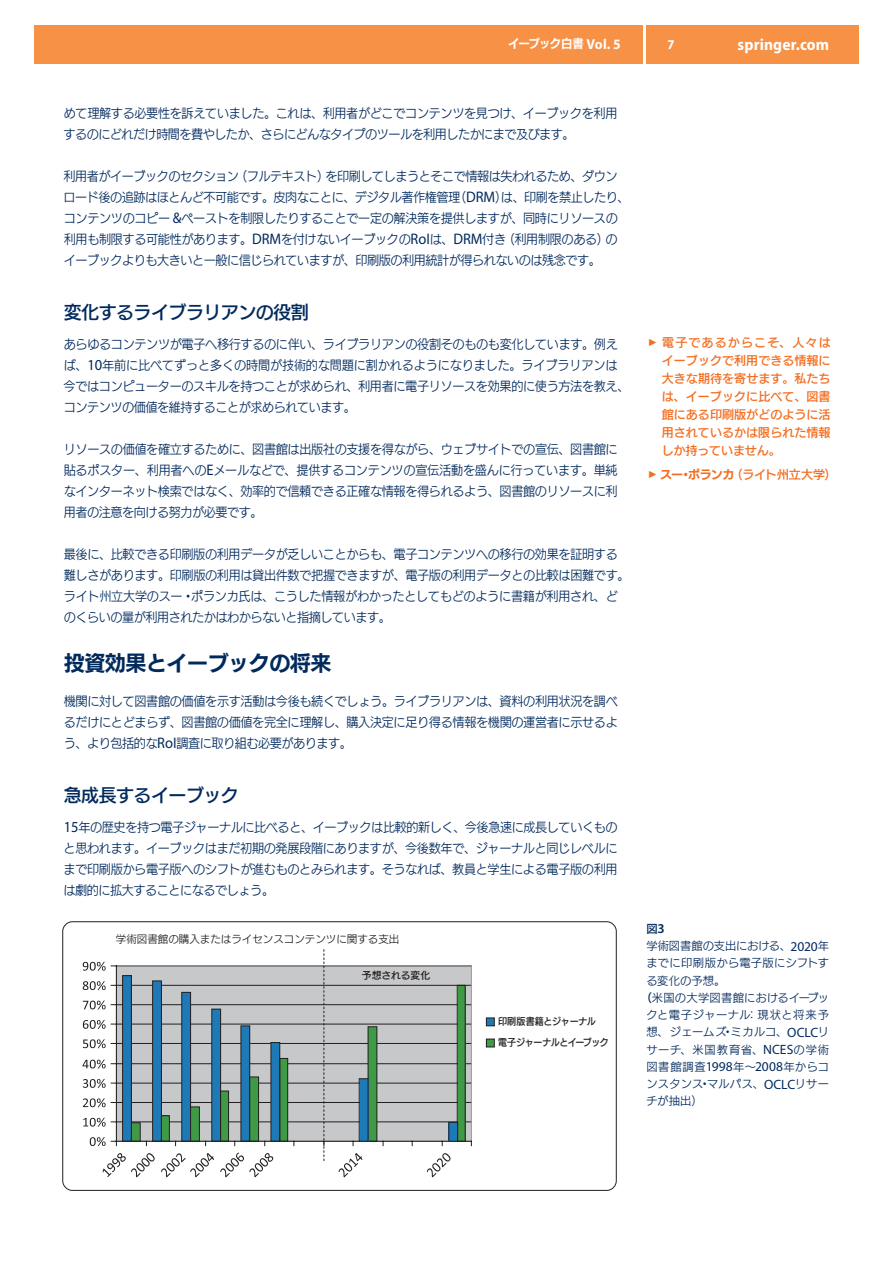
<style>
.page{position:relative;width:893px;height:1263px;background:#fff}
.page>*{position:absolute;margin:0;border:0;box-sizing:border-box;transform-origin:0 0}
.t1{font:21px "New Rodin Pro N B";letter-spacing:-.02em;color:#00295c}
.t2{font:18px "New Rodin Pro N DB";letter-spacing:-.03em;color:#00295c}
.t3{font:700 semi-condensed 16.5px "Myriad Pro";letter-spacing:.01em;color:#fff}
.t4{font:700 semi-condensed 13.5px "Myriad Pro";color:#fff}
.t5{font:12.75px/21px "New Rodin Pro N M";letter-spacing:-.025em;color:#00295c;scale:.95 1}
.t6{font:12px/18px "New Rodin Pro N DB";letter-spacing:.005em;color:#f36e21;text-align:justify}
.t7{font:12px "New Rodin Pro N B";letter-spacing:-.06em;color:#fff;scale:.95 1}
.t8{font:11.25px "New Rodin Pro N M";letter-spacing:.02em;color:#00295c}
.t9{font:11.25px "New Rodin Pro N M";letter-spacing:.06em;color:#00295c}
.t10{font:11.25px "New Rodin Pro N M";letter-spacing:-.005em;color:#00295c}
.t11{font:11.25px "New Rodin Pro N M";letter-spacing:.08em;color:#00295c}
.t12{font:11.25px "New Rodin Pro N M";letter-spacing:.045em;color:#00295c}
.t13{font:11.25px "New Rodin Pro N DB";color:#00295c}
.t14{font:10.5px "New Rodin Pro N M";color:#231f20}
.t15{font:9.75px/21px "New Rodin Pro N DB";letter-spacing:-.025em;color:#231f20;scale:.92 1}
.t16{font:9.75px "New Rodin Pro N DB";letter-spacing:-.025em;color:#231f20}
.s1{font-family:"Myriad Pro";font-weight:700;font-size:14.4px}
.s2{font-family:"Myriad Pro";font-size:15.3px}
.s3{font-family:"S Buttons"}
.s4{font-family:"New Rodin Pro N B"}
.s5{font-family:"Myriad Pro";font-weight:600;font-size:13.5px}
.s6{font-family:"Myriad Pro";font-size:13.5px}
.s7{font-family:"New Rodin Pro N DB"}
</style>
<div class="page">
<div style="left:646px;top:26px;width:213px;height:38px;background:#f69146"></div>
<div style="left:34px;top:26px;width:608px;height:38px;background:#f69146"></div>
<div style="left:62px;top:921px;width:555px;height:270px;border:1px solid #231f20;border-radius:10px"></div>
<div style="left:116px;top:966px;width:355px;height:175px;background:#c7c8ca"></div>
<hr style="left:116px;top:985px;width:355px;height:1px;background:#231f20">
<hr style="left:116px;top:1004px;width:355px;height:1px;background:#231f20">
<hr style="left:116px;top:1024px;width:355px;height:1px;background:#231f20">
<hr style="left:116px;top:1043px;width:355px;height:1px;background:#231f20">
<hr style="left:116px;top:1063px;width:355px;height:1px;background:#231f20">
<hr style="left:116px;top:1083px;width:355px;height:1px;background:#231f20">
<hr style="left:116px;top:1102px;width:355px;height:1px;background:#231f20">
<hr style="left:116px;top:1121px;width:355px;height:1px;background:#231f20">
<hr style="left:471px;top:966px;width:1px;height:175px;background:#939598">
<hr style="left:116px;top:965px;width:355px;height:1px;background:#939598">
<div style="left:123px;top:975px;width:8px;height:166px;background:#1e79b7"></div>
<div style="left:122px;top:975px;width:10px;height:167px;border:1px solid #231f20"></div>
<div style="left:153px;top:981px;width:8px;height:160px;background:#1e79b7"></div>
<div style="left:152px;top:980px;width:10px;height:162px;border:1px solid #231f20"></div>
<div style="left:182px;top:992px;width:9px;height:149px;background:#1e79b7"></div>
<div style="left:181px;top:992px;width:10px;height:150px;border:1px solid #231f20"></div>
<div style="left:212px;top:1009px;width:9px;height:132px;background:#1e79b7"></div>
<div style="left:211px;top:1009px;width:10px;height:133px;border:1px solid #231f20"></div>
<div style="left:131px;top:1123px;width:9px;height:18px;background:#3e9a45"></div>
<div style="left:131px;top:1122px;width:10px;height:20px;border:1px solid #231f20"></div>
<div style="left:161px;top:1116px;width:8px;height:25px;background:#3e9a45"></div>
<div style="left:161px;top:1115px;width:9px;height:27px;border:1px solid #231f20"></div>
<div style="left:191px;top:1107px;width:8px;height:34px;background:#3e9a45"></div>
<div style="left:190px;top:1106px;width:10px;height:36px;border:1px solid #231f20"></div>
<div style="left:458px;top:986px;width:8px;height:155px;background:#3e9a45"></div>
<div style="left:457px;top:985px;width:9px;height:157px;border:1px solid #231f20"></div>
<hr style="left:116px;top:1141px;width:355px;height:1px;background:#231f20">
<hr style="left:116px;top:966px;width:1px;height:175px;background:#231f20">
<svg style="left:90px;top:1137px;width:27px;height:9px"></svg>
<svg style="left:83px;top:1118px;width:33px;height:9px"></svg>
<svg style="left:83px;top:1098px;width:33px;height:9px"></svg>
<svg style="left:83px;top:1079px;width:33px;height:9px"></svg>
<svg style="left:82px;top:1059px;width:34px;height:9px"></svg>
<svg style="left:83px;top:1039px;width:33px;height:9px"></svg>
<svg style="left:83px;top:1020px;width:33px;height:9px"></svg>
<svg style="left:83px;top:1000px;width:33px;height:9px"></svg>
<svg style="left:83px;top:981px;width:33px;height:9px"></svg>
<svg style="left:83px;top:962px;width:33px;height:9px"></svg>
<svg style="left:103px;top:1153px;width:52px;height:24px"></svg>
<svg style="left:161px;top:1153px;width:53px;height:24px"></svg>
<div style="left:486px;top:1018px;width:8px;height:8px;background:#1e79b7"></div>
<div style="left:486px;top:1017px;width:9px;height:9px;border:1px solid #231f20"></div>
<div style="left:486px;top:1039px;width:8px;height:8px;background:#3e9a45"></div>
<div style="left:486px;top:1038px;width:9px;height:9px;border:1px solid #231f20"></div>
<svg style="left:220px;top:949px;width:239px;height:228px"></svg>
<p class="t7" style="left:508px;top:34px;width:120px">イーブック白書 <span class="s1">Vol. 5</span></p>
<p class="t4" style="left:668px;top:37px;width:8px">7</p>
<p class="t3" style="left:738px;top:35px;width:93px">springer.com</p>
<p class="t5" style="left:64px;top:101px;width:585px">めて理解する必要性を訴えていました。これは、利用者がどこでコンテンツを見つけ、イーブックを利用するのにどれだけ時間を費やしたか、さらにどんなタイプのツールを利用したかにまで及びます。</p>
<p class="t5" style="left:64px;top:164px;width:597px">利用者がイーブックのセクション（フルテキスト）を印刷してしまうとそこで情報は失われるため、ダウンロード後の追跡はほとんど不可能です。皮肉なことに、デジタル著作権管理（<span class="s2">DRM</span>）は、印刷を禁止したり、コンテンツのコピー <span class="s2">&amp;</span>ペーストを制限したりすることで一定の解決策を提供しますが、同時にリソースの利用も制限する可能性があります。<span class="s2">DRM</span>を付けないイーブックの<span class="s2">RoI</span>は、<span class="s2">DRM</span>付き（利用制限のある）のイーブックよりも大きいと一般に信じられていますが、印刷版の利用統計が得られないのは残念です。</p>
<h2 class="t2" style="left:64px;top:297px;width:246px">変化するライブラリアンの役割</h2>
<p class="t5" style="left:64px;top:332px;width:597px">あらゆるコンテンツが電子へ移行するのに伴い、ライブラリアンの役割そのものも変化しています。例えば、<span class="s2">10</span>年前に比べてずっと多くの時間が技術的な問題に割かれるようになりました。ライブラリアンは今ではコンピューターのスキルを持つことが求められ、利用者に電子リソースを効果的に使う方法を教え、コンテンツの価値を維持することが求められています。</p>
<p class="t5" style="left:64px;top:437px;width:585px;text-align:justify">リソースの価値を確立するために、図書館は出版社の支援を得ながら、ウェブサイトでの宣伝、図書館に貼るポスター、利用者への<span class="s2">E</span>メールなどで、提供するコンテンツの宣伝活動を盛んに行っています。単純なインターネット検索ではなく、効率的で信頼できる正確な情報を得られるよう、図書館のリソースに利用者の注意を向ける努力が必要です。</p>
<p class="t5" style="left:64px;top:542px;width:597px">最後に、比較できる印刷版の利用データが乏しいことからも、電子コンテンツへの移行の効果を証明する難しさがあります。印刷版の利用は貸出件数で把握できますが、電子版の利用データとの比較は困難です。ライト州立大学のスー・ポランカ氏は、こうした情報がわかったとしてもどのように書籍が利用され、どのくらいの量が利用されたかはわからないと指摘しています。</p>
<h1 class="t1" style="left:64px;top:645px;width:269px">投資効果とイーブックの将来</h1>
<p class="t5" style="left:64px;top:689px;width:585px;text-align:justify">機関に対して図書館の価値を示す活動は今後も続くでしょう。ライブラリアンは、資料の利用状況を調べるだけにとどまらず、図書館の価値を完全に理解し、購入決定に足り得る情報を機関の運営者に示せるよう、より包括的な<span class="s2">RoI</span>調査に取り組む必要があります。</p>
<h2 class="t2" style="left:64px;top:780px;width:177px">急成長するイーブック</h2>
<p class="t5" style="left:64px;top:815px;width:585px;text-align:justify"><span class="s2">15</span>年の歴史を持つ電子ジャーナルに比べると、イーブックは比較的新しく、今後急速に成長していくものと思われます。イーブックはまだ初期の発展段階にありますが、今後数年で、ジャーナルと同じレベルにまで印刷版から電子版へのシフトが進むものとみられます。そうなれば、教員と学生による電子版の利用は劇的に拡大することになるでしょう。</p>
<p class="t14" style="left:116px;top:930px;width:285px">学術図書館の購入またはライセンスコンテンツに関する支出</p>
<p class="t16" style="left:362px;top:967px;width:70px">予想される変化</p>
<p class="t15" style="left:498px;top:1010px;width:122px">印刷版書籍とジャーナル<br>電子ジャーナルとイーブック</p>
<p class="t6" style="left:662px;top:333px;width:170px;text-indent:-14px"><span class="s3">7</span> 電子であるからこそ、人々はイーブックで利用できる情報に大きな期待を寄せます。私たちは、イーブックに比べて、図書館にある印刷版がどのように活用されているかは限られた情報しか持っていません。</p>
<p class="t6" style="left:648px;top:465px;width:190px"><span class="s3">7</span> <span class="s4">スー・ポランカ</span>（ライト州立大学）</p>
<p class="t13" style="left:646px;top:919px;width:20px">図<span class="s5">3</span></p>
<p class="t10" style="left:646px;top:936px;width:184px">学術図書館の支出における、<span class="s6">2020</span>年</p>
<p class="t8" style="left:646px;top:954px;width:184px">までに印刷版から電子版にシフトす</p>
<p class="t8" style="left:646px;top:971px;width:81px">る変化の予想。</p>
<p class="t8" style="left:641px;top:988px;width:190px"><span class="s7">（</span>米国の大学図書館におけるイーブッ</p>
<p class="t12" style="left:646px;top:1005px;width:184px">クと電子ジャーナル：現状と将来予</p>
<p class="t8" style="left:646px;top:1023px;width:184px">想、ジェームズ・ミカルコ、<span class="s6">OCLC</span>リ</p>
<p class="t11" style="left:646px;top:1040px;width:184px">サーチ、米国教育省、<span class="s6">NCES</span>の学術</p>
<p class="t9" style="left:646px;top:1057px;width:184px">図書館調査<span class="s6">1998</span>年～<span class="s6">2008</span>年からコ</p>
<p class="t8" style="left:646px;top:1074px;width:184px">ンスタンス・マルパス、<span class="s6">OCLC</span>リサー</p>
<p class="t8" style="left:646px;top:1092px;width:63px">チが抽出）　</p>
</div>
